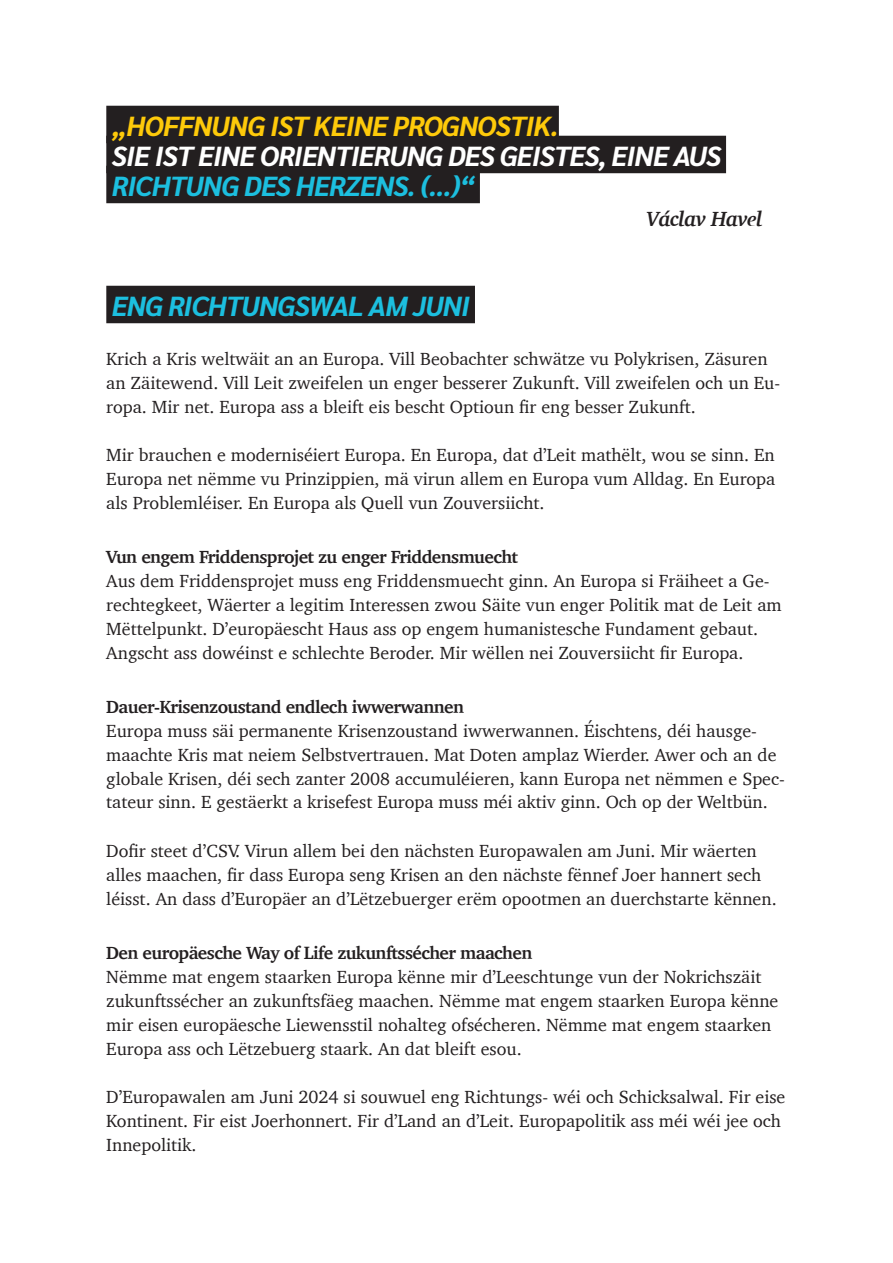
<style>
.page{position:relative;width:893px;height:1263px;background:#fff}
.page>*{position:absolute;margin:0;border:0;box-sizing:border-box;transform-origin:0 0}
.t1{font:italic 700 27.6px "Sarabun";letter-spacing:-.03em;color:#1cbfdf}
.t2{font:italic 700 27.6px "Sarabun";letter-spacing:-.03em;color:#fff}
.t3{font:italic 700 27.6px "Sarabun";letter-spacing:-.03em;color:#feca0a}
.t4{font:italic 700 21px "Charter";letter-spacing:-.03em;color:#231f20}
.t5{font:18px/24px "Charter";color:#231f20}
.t6{font:700 18px "Charter";letter-spacing:-.03em;color:#231f20}
</style>
<div class="page">
<div style="left:106px;top:106px;width:453px;height:37px;background:#231f20"></div>
<div style="left:106px;top:136px;width:620px;height:37px;background:#231f20"></div>
<div style="left:106px;top:166px;width:374px;height:37px;background:#231f20"></div>
<div style="left:106px;top:286px;width:369px;height:37px;background:#231f20"></div>
<h1 class="t3" style="left:112px;top:111px;width:448px">„HOFFNUNG IST KEINE PROGNOSTIK.</h1>
<h1 class="t2" style="left:112px;top:141px;width:611px">SIE IST EINE ORIENTIERUNG DES GEISTES, EINE AUS</h1>
<h1 class="t1" style="left:112px;top:171px;width:365px">RICHTUNG DES HERZENS. (…)“</h1>
<p class="t4" style="left:646px;top:201px;width:118px">Václav Havel</p>
<h1 class="t1" style="left:112px;top:291px;width:360px">ENG RICHTUNGSWAL AM JUNI</h1>
<p class="t5" style="left:106px;top:346px;width:675px">Krich a Kris weltwäit an an Europa. Vill Beobachter schwätze vu Polykrisen, Zäsuren an Zäitewend. Vill Leit zweifelen un enger besserer Zukunft. Vill zweifelen och un Eu&shy;ropa. Mir net. Europa ass a bleift eis bescht Optioun fir eng besser Zukunft.</p>
<p class="t5" style="left:106px;top:442px;width:670px;text-align:justify">Mir brauchen e moderniséiert Europa. En Europa, dat d’Leit mathëlt, wou se sinn. En Europa net nëmme vu Prinzippien, mä virun allem en Europa vum Alldag. En Europa als Problemléiser. En Europa als Quell vun Zouversiicht.</p>
<p class="t6" style="left:106px;top:541px;width:413px">Vun engem Friddensprojet zu enger Friddensmuecht</p>
<p class="t5" style="left:106px;top:568px;width:677px">Aus dem Friddensprojet muss eng Friddensmuecht ginn. An Europa si Fräiheet a Ge&shy;rechtegkeet, Wäerter a legitim Interessen zwou Säite vun enger Politik mat de Leit am Mëttelpunkt. D’europäescht Haus ass op engem humanistesche Fundament gebaut.<br>Angscht ass dowéinst e schlechte Beroder. Mir wëllen nei Zouversiicht fir Europa.</p>
<p class="t6" style="left:106px;top:691px;width:359px">Dauer-Krisenzoustand endlech iwwerwannen</p>
<p class="t5" style="left:106px;top:718px;width:680px">Europa muss säi permanente Krisenzoustand iwwerwannen. Éischtens, déi hausge&shy;maachte Kris mat neiem Selbstvertrauen. Mat Doten amplaz Wierder. Awer och an de globale Krisen, déi sech zanter 2008 accumuléieren, kann Europa net nëmmen e Spec&shy;tateur sinn. E gestäerkt a krisefest Europa muss méi aktiv ginn. Och op der Weltbün.</p>
<p class="t5" style="left:106px;top:838px;width:672px">Dofir steet d’CSV. Virun allem bei den nächsten Europawalen am Juni. Mir wäerten alles maachen, fir dass Europa seng Krisen an den nächste fënnef Joer hannert sech léisst. An dass d’Europäer an d’Lëtzebuerger erëm opootmen an duerchstarte kënnen.</p>
<p class="t6" style="left:106px;top:937px;width:427px">Den europäesche Way of Life zukunftssécher maachen</p>
<p class="t5" style="left:106px;top:964px;width:674px">Nëmme mat engem staarken Europa kënne mir d’Leeschtunge vun der Nokrichszäit zukunftssécher an zukunftsfäeg maachen. Nëmme mat engem staarken Europa kënne mir eisen europäesche Liewensstil nohalteg ofsécheren. Nëmme mat engem staarken Europa ass och Lëtzebuerg staark. An dat bleift esou.</p>
<p class="t5" style="left:106px;top:1084px;width:681px">D’Europawalen am Juni 2024 si souwuel eng Richtungs- wéi och Schicksalwal. Fir eise<br>Kontinent. Fir eist Joerhonnert. Fir d’Land an d’Leit. Europapolitik ass méi wéi jee och<br>Innepolitik.</p>
</div>
